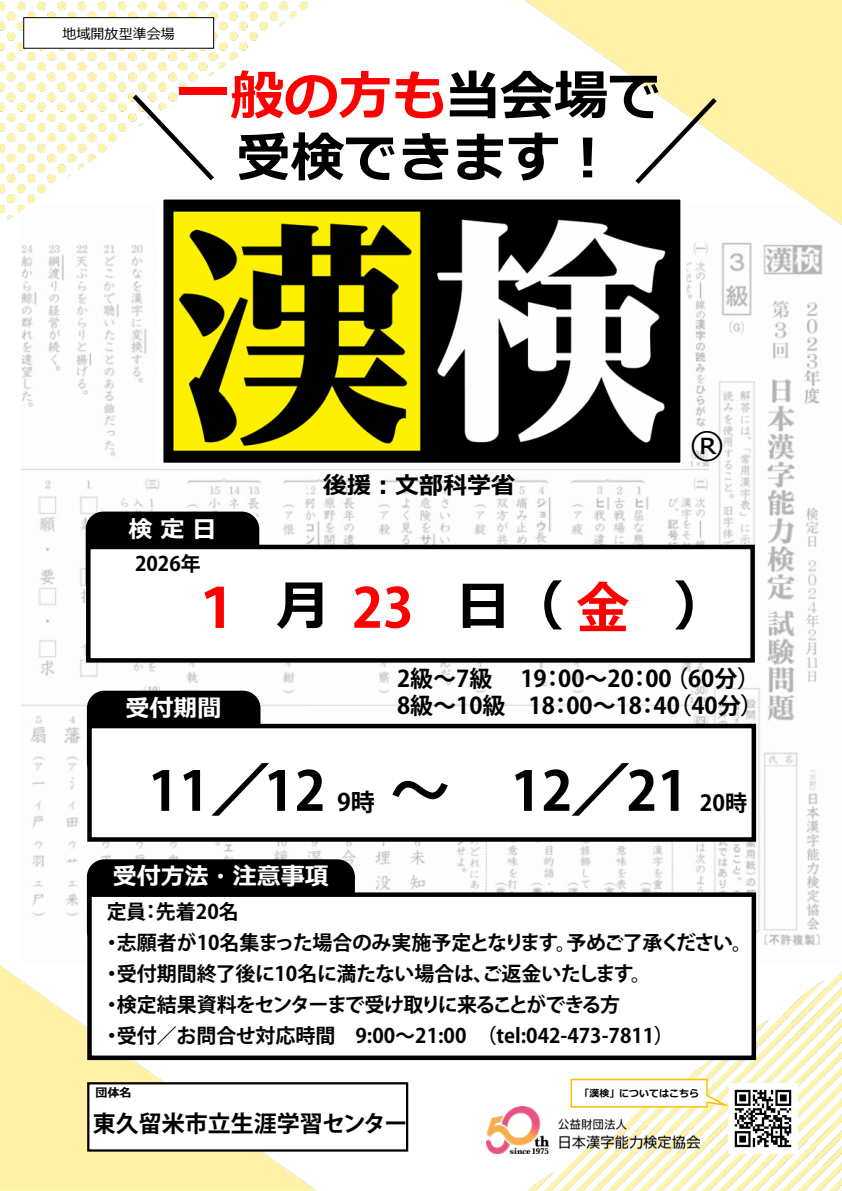
<style>
.page{position:relative;width:842px;height:1191px;background:#fff}
.page>*{position:absolute;margin:0;border:0;box-sizing:border-box;transform-origin:0 0}
.t1{font:700 60px "Meiryo";color:#000}
.t2{font:700 54px "Meiryo";color:#000}
.t3{font:700 54px "Koz Go Pr 6 N";color:#000}
.t4{font:700 54px "Meiryo";color:#f00}
.t5{font:700 54px "Koz Go Pr 6 N";color:#f00}
.t6{font:36px "Meiryo";color:#000}
.t7{font:700 24px "Meiryo";color:#fff}
.t8{font:700 24px "Meiryo";color:#000}
.t9{font:700 24px "Koz Go Pr 6 N";color:#000}
.t10{font:700 23px/27px "Koz Go Pr 6 N";color:#000}
.t11{font:700 22px "Koz Go Pr 6 N";color:#000}
.t12{font:700 20px/31px "Koz Go Pr 6 N";letter-spacing:-.02em;color:#000}
.t13{font:700 20px "Koz Go Pr 6 N";color:#000}
.t14{font:14px "Meiryo";color:#000}
.t15{font:700 12px "Meiryo";color:#000}
.t16{font:700 10px "Meiryo";color:#000}
.s1{color:#000}
</style>
<div class="page">
<img style="left:22px;top:253px;width:801px;height:679px">
<img style="left:0;top:1px;width:309px;height:274px">
<img style="left:525px;top:1px;width:317px;height:252px">
<img style="left:471px;top:917px;width:371px;height:273px">
<img style="left:0;top:965px;width:351px;height:225px">
<img style="left:164px;top:200px;width:515px;height:262px">
<div style="left:157px;top:193px;width:529px;height:276px;border:6px solid #fff"></div>
<img style="left:487px;top:1106px;width:212px;height:47px">
<div style="left:86px;top:512px;width:173px;height:88px;background:#000;border-radius:17px"></div>
<div style="left:86px;top:511px;width:173px;height:90px;border:2px solid #000;border-radius:17px"></div>
<div style="left:86px;top:544px;width:669px;height:118px;background:#fff;border:4px solid #000"></div>
<div style="left:88px;top:691px;width:172px;height:88px;background:#000;border-radius:17px"></div>
<div style="left:87px;top:690px;width:173px;height:90px;border:2px solid #000;border-radius:17px"></div>
<div style="left:87px;top:724px;width:669px;height:117px;background:#fff;border:4px solid #000"></div>
<div style="left:88px;top:860px;width:266px;height:87px;background:#000;border-radius:17px"></div>
<div style="left:87px;top:859px;width:268px;height:89px;border:2px solid #000;border-radius:17px"></div>
<div style="left:87px;top:892px;width:669px;height:168px;background:#fff;border:4px solid #000"></div>
<div style="left:87px;top:1082px;width:321px;height:69px;background:#fff;border:2px solid #000"></div>
<img style="left:728px;top:1083px;width:70px;height:70px">
<svg style="left:570px;top:1078px;width:163px;height:30px"></svg>
<div style="left:23px;top:17px;width:191px;height:31px;background:#fff;border:1px solid #000"></div>
<svg style="left:128px;top:90px;width:91px;height:95px"></svg>
<svg style="left:631px;top:93px;width:90px;height:96px"></svg>
<p class="t14" style="left:62px;top:24px;width:114px">地域開放型準会場</p>
<h2 class="t4" style="left:176px;top:58px;width:487px">一般の方も<span class="s1">当会場で</span></h2>
<h2 class="t2" style="left:236px;top:120px;width:380px">受検できます︕</h2>
<p class="t7" style="left:129px;top:512px;width:89px">検定日</p>
<p class="t13" style="left:135px;top:552px;width:67px">2026年</p>
<p class="t8" style="left:323px;top:469px;width:193px">後援︓文部科学省</p>
<h3 class="t6" style="left:689px;top:419px;width:37px">®</h3>
<h2 class="t2" style="left:276px;top:568px;width:56px">月</h2>
<h2 class="t2" style="left:456px;top:568px;width:110px">日（</h2>
<h2 class="t2" style="left:672px;top:568px;width:56px">）</h2>
<h2 class="t5" style="left:190px;top:577px;width:441px">１　　23　　　金</h2>
<p class="t7" style="left:126px;top:691px;width:98px">受付期間</p>
<h1 class="t1" style="left:210px;top:748px;width:61px">／</h1>
<h2 class="t3" style="left:148px;top:760px;width:179px">11　12</h2>
<p class="t9" style="left:337px;top:788px;width:39px">9時</p>
<p class="t10" style="left:397px;top:665px;width:368px">2級～7級　 19：00～20：00 （60分）<br>8級～10級　18：00～18：40（40分）</p>
<h1 class="t1" style="left:390px;top:748px;width:61px">～</h1>
<h1 class="t1" style="left:570px;top:748px;width:61px">／</h1>
<h2 class="t3" style="left:511px;top:760px;width:179px">12　21</h2>
<p class="t11" style="left:700px;top:790px;width:49px">20時</p>
<p class="t7" style="left:113px;top:860px;width:217px">受付方法・注意事項</p>
<p class="t12" style="left:102px;top:896px;width:652px">定員：先着20名<br>・志願者が10名集まった場合のみ実施予定となります。予めご了承ください。・受付期間終了後に10名に満たない場合は、ご返金いたします。<br>・検定結果資料をセンターまで受け取りに来ることができる方<br>・受付／お問合せ対応時間　9:00～21:00　（tel:042-473-7811）</p>
<p class="t15" style="left:96px;top:1084px;width:37px">団体名</p>
<p class="t16" style="left:579px;top:1086px;width:121px">「漢検」についてはこちら</p>
<p class="t10" style="left:93px;top:1110px;width:316px">東久留米市立生涯学習センター</p>
</div>
